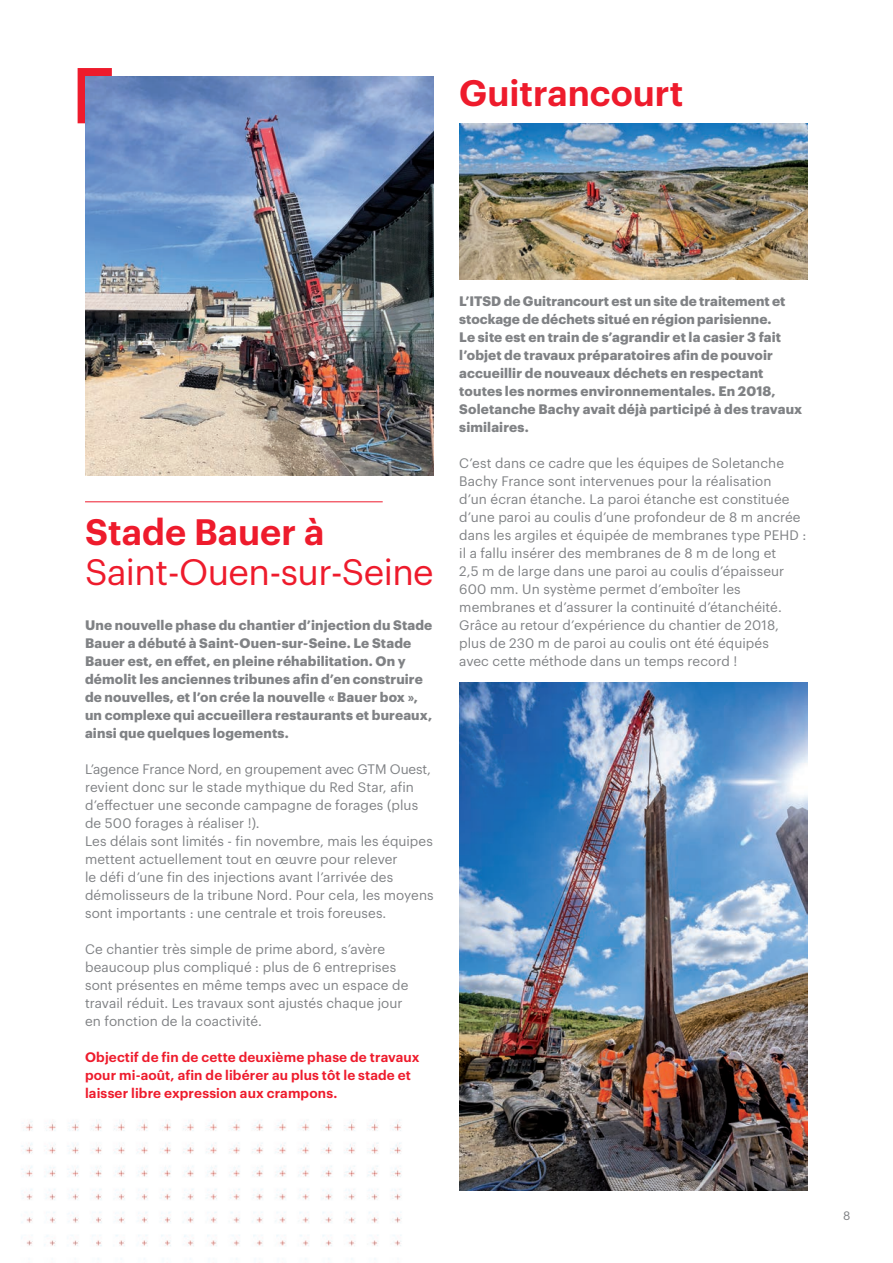
<style>
.page{position:relative;width:893px;height:1263px;background:#fff}
.page>*{position:absolute;margin:0;border:0;box-sizing:border-box;transform-origin:0 0}
.t1{font:600 36px "Graphik";color:#ee1b2c}
.t2{font:36px "Graphik";letter-spacing:-.015em;color:#ee1b2c}
.t3{font:13.5px/18px "Graphik";letter-spacing:.005em;color:#808285}
.t4{font:700 13.5px/18px "Graphik";letter-spacing:.01em;color:#808285}
.t5{font:600 13.5px/18px "Graphik";letter-spacing:.01em;color:#ee1b2c}
.t6{font:12px "Graphik";color:#808285}
</style>
<div class="page">
<hr style="left:85px;top:502px;width:298px;height:1px;background:#ee1b2c">
<svg style="left:77px;top:68px;width:44px;height:56px"></svg>
<img style="left:85px;top:77px;width:349px;height:398px">
<img style="left:459px;top:123px;width:349px;height:156px">
<img style="left:459px;top:682px;width:349px;height:509px">
<img style="left:21px;top:1119px;width:381px;height:141px">
<h1 class="t1" style="left:459px;top:66px;width:226px">Guitrancourt</h1>
<h1 class="t1" style="left:85px;top:504px;width:241px">Stade Bauer à</h1>
<h1 class="t2" style="left:85px;top:545px;width:350px">Saint-Ouen-sur-Seine</h1>
<p class="t4" style="left:85px;top:615px;width:349px">Une nouvelle phase du chantier d’injection du Stade Bauer a débuté à Saint-Ouen-sur-Seine. Le Stade Bauer est, en effet, en pleine réhabilitation. On y démolit les anciennes tribunes afin d’en construire de nouvelles, et l’on crée la nouvelle « Bauer box », un complexe qui accueillera restaurants et bureaux, ainsi que quelques logements.</p>
<p class="t3" style="left:85px;top:759px;width:350px">L’agence France Nord, en groupement avec GTM Ouest, revient donc sur le stade mythique du Red Star, afin d’effectuer une seconde campagne de forages (plus de 500 forages à réaliser !).<br>Les délais sont limités - fin novembre, mais les équipes mettent actuellement tout en œuvre pour relever<br>le défi d’une fin des injections avant l’arrivée des démolisseurs de la tribune Nord. Pour cela, les moyens sont importants : une centrale et trois foreuses.</p>
<p class="t3" style="left:85px;top:939px;width:325px">Ce chantier très simple de prime abord, s’avère beaucoup plus compliqué : plus de 6 entreprises sont présentes en même temps avec un espace de travail réduit. Les travaux sont ajustés chaque jour en fonction de la coactivité.</p>
<p class="t5" style="left:85px;top:1047px;width:336px">Objectif de fin de cette deuxième phase de travaux pour mi-août, afin de libérer au plus tôt le stade et laisser libre expression aux crampons.</p>
<p class="t4" style="left:459px;top:291px;width:344px">L’ITSD de Guitrancourt est un site de traitement et stockage de déchets situé en région parisienne.<br>Le site est en train de s’agrandir et la casier 3 fait l’objet de travaux préparatoires afin de pouvoir accueillir de nouveaux déchets en respectant toutes les normes environnementales. En 2018, Soletanche Bachy avait déjà participé à des travaux similaires.</p>
<p class="t3" style="left:459px;top:453px;width:349px">C’est dans ce cadre que les équipes de Soletanche Bachy France sont intervenues pour la réalisation<br>d’un écran étanche. La paroi étanche est constituée d’une paroi au coulis d’une profondeur de 8 m ancrée dans les argiles et équipée de membranes type PEHD : il a fallu insérer des membranes de 8 m de long et<br>2,5 m de large dans une paroi au coulis d’épaisseur 600 mm. Un système permet d’emboîter les membranes et d’assurer la continuité d’étanchéité.<br>Grâce au retour d’expérience du chantier de 2018, plus de 230 m de paroi au coulis ont été équipés<br>avec cette méthode dans un temps record !</p>
<p class="t6" style="left:843px;top:1207px;width:9px">8</p>
</div>
